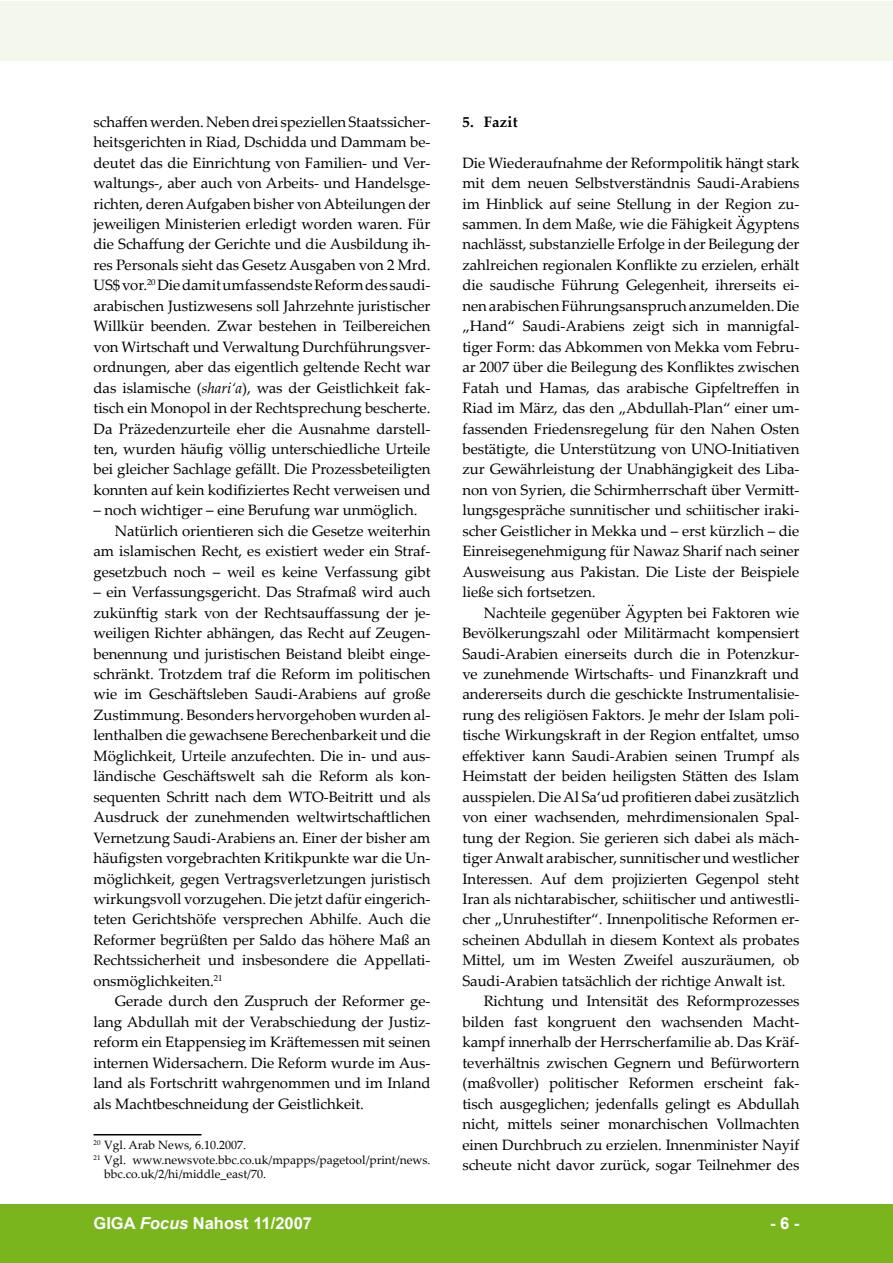
<style>
.page{position:relative;width:893px;height:1263px;background:#fff}
.page>*{position:absolute;margin:0;border:0;box-sizing:border-box;transform-origin:0 0}
.t1{font:700 16.5px "Arial";color:#fff}
.t2{font:15px/20.4px "Palatino Linotype";letter-spacing:-.005em;color:#000;text-align:justify}
.t3{font:700 15px "Palatino Linotype";letter-spacing:.01em;color:#000}
.t4{font:12px "Palatino Linotype";color:#000}
.s1{font-style:italic}
</style>
<div class="page">
<div style="left:0;top:1204px;width:893px;height:59px;background:#7ab51d"></div>
<div style="left:0;top:1px;width:893px;height:59px;background:#f4f8ec"></div>
<hr style="left:94px;top:1134px;width:108px;height:1px;background:#000">
<p class="t2" style="left:94px;top:111px;width:339px">schaffen werden. Neben drei speziellen Staatssicher&shy;heitsgerichten in Riad, Dschidda und Dammam be&shy;deutet das die Einrichtung von Familien- und Ver&shy;waltungs-, aber auch von Arbeits- und Handelsge&shy;richten, deren Aufgaben bisher von Abteilungen der jeweiligen Ministerien erledigt worden waren. Für die Schaffung der Gerichte und die Ausbildung ih&shy;res Personals sieht das Gesetz Ausgaben von 2 Mrd.<br>US$ vor.<sup>20</sup> Die damit umfassendste Reform des saudi&shy;arabischen Justizwesens soll Jahrzehnte juristischer Willkür beenden. Zwar bestehen in Teilbereichen von Wirtschaft und Verwaltung Durchführungsver&shy;ordnungen, aber das eigentlich geltende Recht war das islamische (<span class="s1">shari‘a</span>), was der Geistlichkeit fak&shy;tisch ein Monopol in der Rechtsprechung bescherte.<br>Da Präzedenzurteile eher die Ausnahme darstell&shy;ten, wurden häufig völlig unterschiedliche Urteile bei gleicher Sachlage gefällt. Die Prozessbeteiligten konnten auf kein kodifiziertes Recht verweisen und</p>
<p class="t2" style="left:94px;top:499px;width:325px">– noch wichtiger – eine Berufung war unmöglich.</p>
<p class="t2" style="left:115px;top:520px;width:317px">Natürlich orientieren sich die Gesetze weiterhin</p>
<p class="t2" style="left:94px;top:540px;width:338px">am islamischen Recht, es existiert weder ein Straf-</p>
<p class="t2" style="left:94px;top:561px;width:338px">gesetzbuch noch – weil es keine Verfassung gibt</p>
<p class="t2" style="left:94px;top:581px;width:338px">– ein Verfassungsgericht. Das Strafmaß wird auch zukünftig stark von der Rechtsauffassung der je&shy;weiligen Richter abhängen, das Recht auf Zeugen&shy;benennung und juristischen Beistand bleibt einge&shy;schränkt. Trotzdem traf die Reform im politischen wie im Geschäftsleben Saudi-Arabiens auf große Zustimmung. Besonders hervorgehoben wurden al&shy;lenthalben die gewachsene Berechenbarkeit und die Möglichkeit, Urteile anzufechten. Die in- und aus&shy;ländische Geschäftswelt sah die Reform als kon&shy;sequenten Schritt nach dem WTO-Beitritt und als Ausdruck der zunehmenden weltwirtschaftlichen Vernetzung Saudi-Arabiens an. Einer der bisher am häufigsten vorgebrachten Kritikpunkte war die Un&shy;möglichkeit, gegen Vertragsverletzungen juristisch wirkungsvoll vorzugehen. Die jetzt dafür eingerich&shy;teten Gerichtshöfe versprechen Abhilfe. Auch die Reformer begrüßten per Saldo das höhere Maß an Rechtssicherheit und insbesondere die Appellati&shy;onsmöglichkeiten.<sup>21</sup></p>
<p class="t2" style="left:94px;top:990px;width:338px;text-indent:21px">Gerade durch den Zuspruch der Reformer ge&shy;lang Abdullah mit der Verabschiedung der Justiz&shy;reform ein Etappensieg im Kräftemessen mit seinen internen Widersachern. Die Reform wurde im Aus&shy;land als Fortschritt wahrgenommen und im Inland als Machtbeschneidung der Geistlichkeit.</p>
<p class="t4" style="left:94px;top:1136px;width:154px"><sup>20</sup> Vgl. Arab News, 6.10.2007.</p>
<p class="t4" style="left:94px;top:1151px;width:338px"><sup>21</sup> Vgl. www.newsvote.bbc.co.uk/mpapps/pagetool/print/news.</p>
<p class="t4" style="left:104px;top:1165px;width:163px">bbc.co.uk/2/hi/middle_east/70.</p>
<p class="t3" style="left:462px;top:111px;width:57px">5. Fazit</p>
<p class="t2" style="left:462px;top:152px;width:338px">Die Wiederaufnahme der Reformpolitik hängt stark mit dem neuen Selbstverständnis Saudi-Arabiens im Hinblick auf seine Stellung in der Region zu&shy;sammen. In dem Maße, wie die Fähigkeit Ägyptens nachlässt, substanzielle Erfolge in der Beilegung der zahlreichen regionalen Konflikte zu erzielen, erhält die saudische Führung Gelegenheit, ihrerseits ei&shy;nen arabischen Führungsanspruch anzumelden. Die „Hand“ Saudi-Arabiens zeigt sich in mannigfal&shy;tiger Form: das Abkommen von Mekka vom Febru&shy;ar 2007 über die Beilegung des Konfliktes zwischen Fatah und Hamas, das arabische Gipfeltreffen in Riad im März, das den „Abdullah-Plan“ einer um&shy;fassenden Friedensregelung für den Nahen Osten bestätigte, die Unterstützung von UNO-Initiativen zur Gewährleistung der Unabhängigkeit des Liba&shy;non von Syrien, die Schirmherrschaft über Vermitt&shy;lungsgespräche sunnitischer und schiitischer iraki&shy;scher Geistlicher in Mekka und – erst kürzlich – die Einreisegenehmigung für Nawaz Sharif nach seiner Ausweisung aus Pakistan. Die Liste der Beispiele ließe sich fortsetzen.</p>
<p class="t2" style="left:484px;top:602px;width:317px">Nachteile gegenüber Ägypten bei Faktoren wie</p>
<p class="t2" style="left:462px;top:622px;width:338px">Bevölkerungszahl oder Militärmacht kompensiert</p>
<p class="t2" style="left:462px;top:643px;width:338px">Saudi-Arabien einerseits durch die in Potenzkur-</p>
<p class="t2" style="left:462px;top:663px;width:338px">ve zunehmende Wirtschafts- und Finanzkraft und</p>
<p class="t2" style="left:462px;top:684px;width:338px">andererseits durch die geschickte Instrumentalisie-</p>
<p class="t2" style="left:462px;top:704px;width:338px">rung des religiösen Faktors. Je mehr der Islam poli-</p>
<p class="t2" style="left:462px;top:724px;width:339px">tische Wirkungskraft in der Region entfaltet, umso</p>
<p class="t2" style="left:462px;top:745px;width:338px">effektiver kann Saudi-Arabien seinen Trumpf als</p>
<p class="t2" style="left:462px;top:765px;width:338px">Heimstatt der beiden heiligsten Stätten des Islam</p>
<p class="t2" style="left:462px;top:786px;width:338px">ausspielen. Die Al Sa‘ud profitieren dabei zusätzlich</p>
<p class="t2" style="left:462px;top:806px;width:338px">von einer wachsenden, mehrdimensionalen Spal-</p>
<p class="t2" style="left:462px;top:827px;width:338px">tung der Region. Sie gerieren sich dabei als mäch-</p>
<p class="t2" style="left:462px;top:847px;width:338px">tiger Anwalt arabischer, sunnitischer und westlicher</p>
<p class="t2" style="left:462px;top:868px;width:338px">Interessen. Auf dem projizierten Gegenpol steht</p>
<p class="t2" style="left:462px;top:888px;width:338px">Iran als nichtarabischer, schiitischer und antiwestli-</p>
<p class="t2" style="left:462px;top:908px;width:338px">cher „Unruhestifter“. Innenpolitische Reformen er-</p>
<p class="t2" style="left:462px;top:929px;width:338px">scheinen Abdullah in diesem Kontext als probates</p>
<p class="t2" style="left:462px;top:949px;width:339px">Mittel, um im Westen Zweifel auszuräumen, ob</p>
<p class="t2" style="left:462px;top:970px;width:325px">Saudi-Arabien tatsächlich der richtige Anwalt ist.</p>
<p class="t2" style="left:484px;top:990px;width:317px">Richtung und Intensität des Reformprozesses</p>
<p class="t2" style="left:462px;top:1011px;width:338px">bilden fast kongruent den wachsenden Macht-</p>
<p class="t2" style="left:462px;top:1031px;width:338px">kampf innerhalb der Herrscherfamilie ab. Das Kräf-</p>
<p class="t2" style="left:462px;top:1052px;width:338px">teverhältnis zwischen Gegnern und Befürwortern</p>
<p class="t2" style="left:462px;top:1072px;width:338px">(maßvoller) politischer Reformen erscheint fak-</p>
<p class="t2" style="left:462px;top:1093px;width:338px">tisch ausgeglichen; jedenfalls gelingt es Abdullah</p>
<p class="t2" style="left:462px;top:1113px;width:339px">nicht, mittels seiner monarchischen Vollmachten</p>
<p class="t2" style="left:462px;top:1133px;width:338px">einen Durchbruch zu erzielen. Innenminister Nayif</p>
<p class="t2" style="left:462px;top:1154px;width:338px">scheute nicht davor zurück, sogar Teilnehmer des</p>
<p class="t1" style="left:94px;top:1212px;width:220px">GIGA <span class="s1">Focus</span> Nahost 11/2007</p>
<p class="t1" style="left:770px;top:1212px;width:31px">- -</p>
</div>
